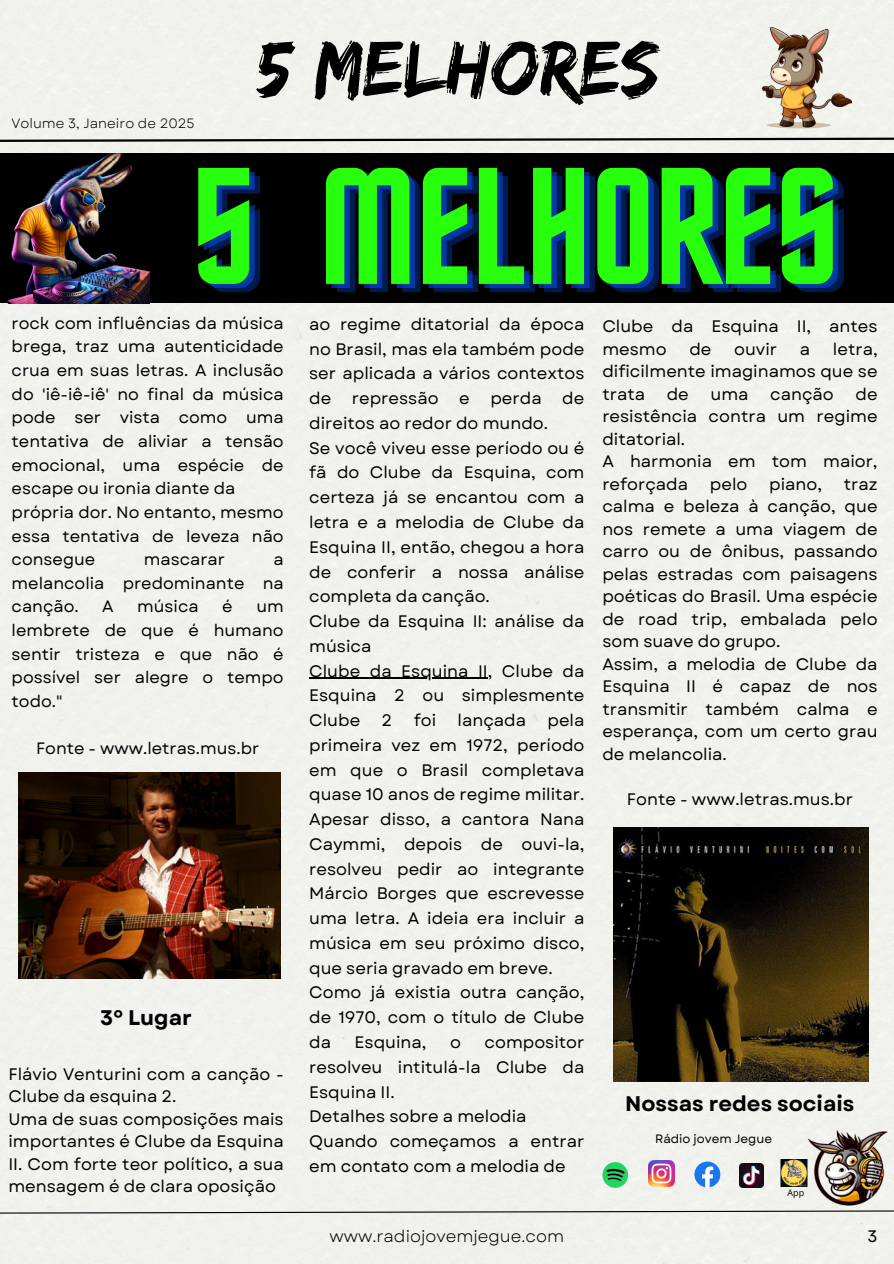
<style>
.page{position:relative;width:894px;height:1264px;background:#fff}
.page>*{position:absolute;margin:0;border:0;box-sizing:border-box;transform-origin:0 0}
.t1{font:166.8px "Horta";color:#28ff0d}
.t2{font:81px "Edo";color:#000}
.t3{font:700 21.15px "Garet";color:#000}
.t4{font:16.65px/24.8px "Garet";color:#000}
.t5{font:16.65px "Garet";color:#000}
.t6{font:16.5px/23.7px "Garet";color:#000;text-align:justify}
.t7{font:13.5px "Garet";color:#000}
.t8{font:12.15px "Garet";color:#000}
.t9{font:9px "Open Sans";color:#000}
.s1{color:rgb(0 87 255/.3)}
</style>
<div class="page">
<div style="left:0;top:0;width:893px;height:1263px;background:#f2f2ed"></div>
<svg style="left:0;top:136px;width:893px;height:7px;background:#a3a3a0"></svg>
<svg style="left:0;top:1209px;width:893px;height:5px;background:#bcbcb9"></svg>
<img style="left:760px;top:27px;width:90px;height:101px">
<div style="left:0;top:153px;width:893px;height:150px;background:#000"></div>
<img style="left:7px;top:154px;width:143px;height:149px">
<img style="left:19px;top:772px;width:261px;height:206px">
<img style="left:613px;top:827px;width:254px;height:254px">
<img style="left:802px;top:1122px;width:90px;height:90px">
<hr style="left:309px;top:677px;width:178px;height:1px;background:#000">
<svg style="left:602px;top:1161px;width:26px;height:26px"></svg>
<svg style="left:694px;top:1161px;width:26px;height:26px"></svg>
<img style="left:648px;top:1160px;width:26px;height:26px">
<img style="left:739px;top:1163px;width:24px;height:23px">
<img style="left:780px;top:1159px;width:27px;height:27px">
<h4 class="t7" style="left:12px;top:113px;width:184px">Volume 3, Janeiro de 2025</h4>
<p class="t2" style="left:256px;top:21px;width:405px">5 MELHORES</p>
<p class="t1" style="left:202px;top:157px;width:638px"><span class="s1">5</span> MELHORES</p>
<p class="t6" style="left:12px;top:311px;width:273px;text-align:left">rock com influências da música brega, traz uma autenticidade crua em suas letras. A inclusão do 'iê-iê-iê' no final da música pode ser vista como uma tentativa de aliviar a tensão emocional, uma espécie de escape ou ironia diante da própria dor. No entanto, mesmo essa tentativa de leveza não consegue</p>
<p class="t6" style="left:12px;top:547px;width:273px;text-indent:262px">a melancolia predominante na canção.</p>
<p class="t6" style="left:144px;top:547px;width:82px">mascarar</p>
<p class="t6" style="left:102px;top:595px;width:13px">A</p>
<p class="t6" style="left:137px;top:595px;width:63px">música</p>
<p class="t6" style="left:222px;top:595px;width:12px">é</p>
<p class="t6" style="left:12px;top:595px;width:273px;text-indent:245px">um lembrete de que é humano sentir tristeza e que não é possível ser alegre o tempo todo."</p>
<h1 class="t6" style="left:36px;top:736px;width:225px">Fonte - www.letras.mus.br</h1>
<h3 class="t3" style="left:100px;top:1002px;width:93px">3º Lugar</h3>
<h4 class="t4" style="left:8px;top:1062px;width:277px;line-height:22.5px">Flávio Venturini com a canção -<br>Clube da esquina 2.<br>Uma de suas composições mais importantes é Clube da Esquina<br>II. Com forte teor político, a sua mensagem é de clara oposição</h4>
<h4 class="t4" style="left:309px;top:312px;width:277px">ao regime ditatorial da época no Brasil, mas ela também pode ser aplicada a vários contextos de repressão e perda de direitos ao redor do mundo.<br>Se você viveu esse período ou é fã do Clube da Esquina, com certeza já se encantou com a letra e a melodia de Clube da<br>Esquina II, então, chegou a hora de conferir a nossa análise completa da canção.<br>Clube da Esquina II: análise da música</h4>
<h4 class="t4" style="left:309px;top:658px;width:277px;text-align:justify">Clube da Esquina II, Clube da Esquina 2 ou simplesmente Clube</h4>
<h4 class="t4" style="left:381px;top:708px;width:12px">2</h4>
<h4 class="t4" style="left:413px;top:708px;width:24px">foi</h4>
<h4 class="t4" style="left:457px;top:708px;width:70px">lançada</h4>
<h4 class="t4" style="left:309px;top:708px;width:277px;text-indent:238px">pela primeira vez em 1972, período em que o Brasil completava quase 10 anos de regime militar.<br>Apesar disso, a cantora Nana<br>Caymmi, depois de ouvi-la, resolveu pedir ao integrante<br>Márcio Borges que escrevesse uma letra. A ideia era incluir a música em seu próximo disco, que seria gravado em breve.<br>Como já existia outra canção, de 1970, com o título de Clube da</h4>
<h4 class="t4" style="left:309px;top:1029px;width:277px;text-indent:175px">compositor resolveu intitulá-la Clube da<br>Esquina II.<br>Detalhes sobre a melodia<br>Quando começamos a entrar em contato com a melodia de</h4>
<h4 class="t4" style="left:354px;top:1029px;width:73px">Esquina,</h4>
<h4 class="t4" style="left:450px;top:1029px;width:12px">o</h4>
<p class="t4" style="left:602px;top:315px;width:277px;line-height:22.5px">Clube da Esquina II, antes mesmo</p>
<p class="t4" style="left:602px;top:338px;width:277px;line-height:22.5px;text-align:justify;text-indent:230px">letra, dificilmente imaginamos que se trata</p>
<p class="t4" style="left:689px;top:336px;width:24px">de</p>
<p class="t4" style="left:734px;top:336px;width:44px">ouvir</p>
<p class="t4" style="left:799px;top:336px;width:12px">a</p>
<p class="t4" style="left:602px;top:383px;width:277px;line-height:22.5px;text-indent:253px">de resistência contra um regime ditatorial.<br>A harmonia em tom maior, reforçada</p>
<p class="t4" style="left:666px;top:381px;width:24px">de</p>
<p class="t4" style="left:710px;top:381px;width:40px">uma</p>
<p class="t4" style="left:770px;top:381px;width:65px">canção</p>
<p class="t4" style="left:709px;top:471px;width:39px">pelo</p>
<p class="t4" style="left:769px;top:471px;width:54px">piano,</p>
<p class="t4" style="left:602px;top:473px;width:277px;line-height:22.5px;text-indent:241px">traz calma e beleza à canção, que nos remete a uma viagem de carro ou de ônibus, passando pelas estradas com paisagens poéticas do Brasil. Uma espécie de road trip, embalada pelo som suave do grupo.<br>Assim, a melodia de Clube da<br>Esquina II é capaz de nos transmitir também calma e esperança, com um certo grau de melancolia.</p>
<h4 class="t4" style="left:626px;top:786px;width:227px">Fonte - www.letras.mus.br</h4>
<p class="t3" style="left:625px;top:1088px;width:231px">Nossas redes sociais</p>
<h5 class="t8" style="left:655px;top:1130px;width:119px">Rádio jovem Jegue</h5>
<h3 class="t9" style="left:787px;top:1186px;width:18px">App</h3>
<h2 class="t5" style="left:329px;top:1224px;width:236px">www.radiojovemjegue.com</h2>
<h5 class="t4" style="left:867px;top:1223px;width:12px">3</h5>
</div>
